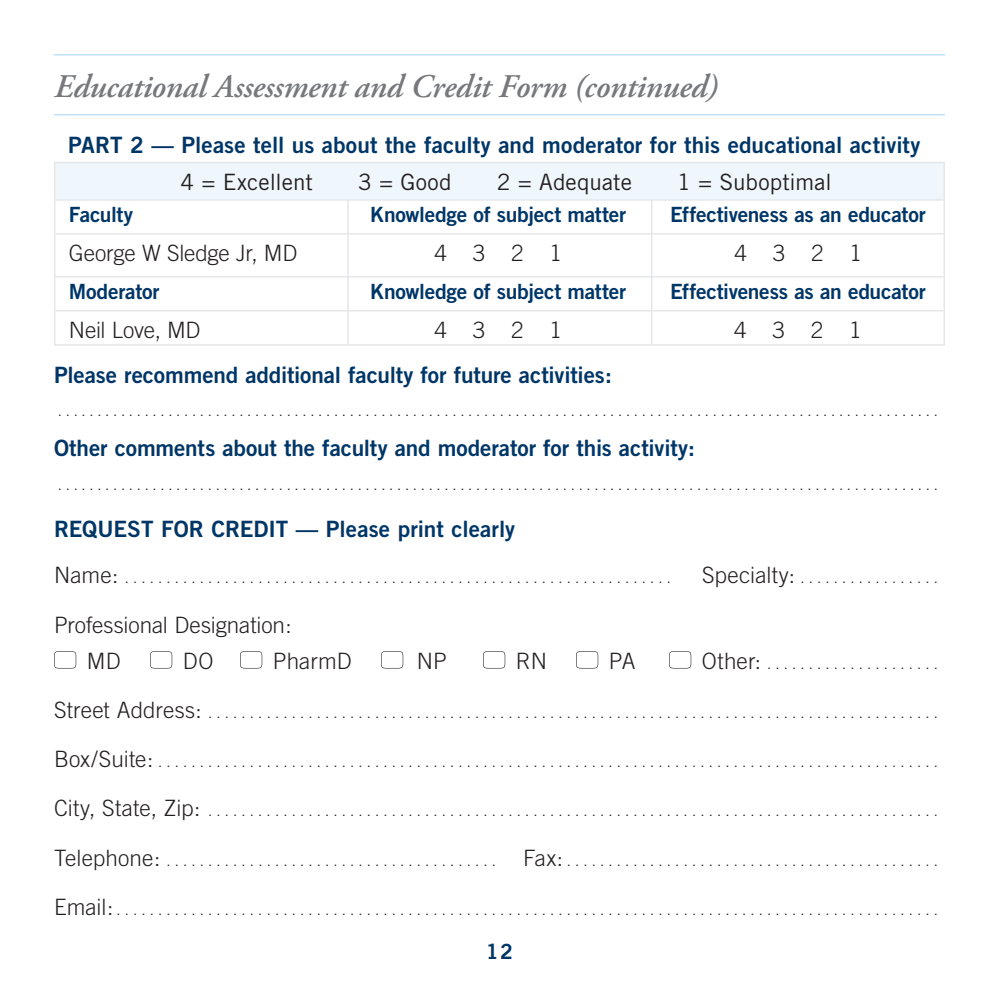
<style>
.page{position:relative;width:999px;height:999px;background:#fff}
.page>*{position:absolute;margin:0;border:0;box-sizing:border-box;transform-origin:0 0}
.t1{font:italic 600 33px "Adobe Garamond Pro";letter-spacing:-.01em;color:#76787b}
.t2{font:22.5px "Trade Gothic LT Std Bd 2";color:#003667}
.t3{font:300 22.5px/35.7px "Trade Gothic LT Std";letter-spacing:-.005em;color:#231f20}
.t4{font:22.5px "Trade Gothic LT Std";color:#231f20}
.t5{font:21px "Trade Gothic LT Std Bd 2";letter-spacing:-.015em;color:#003667}
.t6{font:300 15px "Trade Gothic LT Std";color:#231f20}
.s1{font-size:22.5px}
</style>
<div class="page">
<svg style="left:54px;top:651px;width:22px;height:18px"></svg>
<svg style="left:150px;top:651px;width:22px;height:18px"></svg>
<svg style="left:240px;top:651px;width:22px;height:18px"></svg>
<svg style="left:381px;top:651px;width:22px;height:18px"></svg>
<svg style="left:483px;top:651px;width:22px;height:18px"></svg>
<svg style="left:576px;top:651px;width:22px;height:18px"></svg>
<svg style="left:669px;top:651px;width:22px;height:18px"></svg>
<hr style="left:54px;top:114px;width:891px;height:1px;background:#c1e2f6">
<hr style="left:54px;top:54px;width:891px;height:1px;background:#c1e2f6">
<div style="left:55px;top:163px;width:889px;height:37px;background:#eff7fc"></div>
<hr style="left:54px;top:199px;width:889px;height:2px;background:#e6e7e9">
<hr style="left:55px;top:233px;width:888px;height:2px;background:#e6e7e9">
<hr style="left:54px;top:276px;width:889px;height:2px;background:#e6e7e9">
<hr style="left:55px;top:310px;width:888px;height:2px;background:#e6e7e9">
<div style="left:54px;top:162px;width:891px;height:184px;border:2px solid #e6e7e9"></div>
<hr style="left:347px;top:200px;width:2px;height:144px;background:#e6e7e9">
<hr style="left:651px;top:200px;width:1px;height:144px;background:#e6e7e9">
<h1 class="t1" style="left:54px;top:67px;width:665px">Educational Assessment and Credit Form (continued)</h1>
<h2 class="t2" style="left:68px;top:131px;width:854px">PART 2 — Please tell us about the faculty and moderator for this educational activity</h2>
<h2 class="t4" style="left:181px;top:169px;width:134px">4 = Excellent</h2>
<h2 class="t4" style="left:358px;top:169px;width:95px">3 = Good</h2>
<h2 class="t4" style="left:497px;top:169px;width:137px">2 = Adequate</h2>
<h2 class="t4" style="left:677px;top:169px;width:156px">1 = Suboptimal</h2>
<h3 class="t5" style="left:69px;top:202px;width:66px">Faculty</h3>
<h3 class="t5" style="left:370px;top:202px;width:257px">Knowledge of subject matter</h3>
<h3 class="t5" style="left:670px;top:202px;width:257px">Effectiveness as an educator</h3>
<h2 class="t3" style="left:69px;top:235px;width:230px">George W Sledge Jr, MD</h2>
<h2 class="t3" style="left:434px;top:235px;width:129px">4 3 2 1</h2>
<h2 class="t3" style="left:734px;top:235px;width:129px">4 3 2 1</h2>
<h3 class="t5" style="left:69px;top:279px;width:92px">Moderator</h3>
<h3 class="t5" style="left:370px;top:279px;width:257px">Knowledge of subject matter</h3>
<h3 class="t5" style="left:670px;top:279px;width:257px">Effectiveness as an educator</h3>
<h2 class="t3" style="left:69px;top:312px;width:133px">Neil Love, MD</h2>
<h2 class="t3" style="left:434px;top:312px;width:129px">4 3 2 1</h2>
<h2 class="t3" style="left:734px;top:312px;width:129px">4 3 2 1</h2>
<h2 class="t2" style="left:54px;top:361px;width:560px">Please recommend additional faculty for future activities:</h2>
<p class="t6" style="left:58px;top:402px;width:881px">. . . . . . . . . . . . . . . . . . . . . . . . . . . . . . . . . . . . . . . . . . . . . . . . . . . . . . . . . . . . . . . . . . . . . . . . . . . . . . . . . . . . . . . . . . . . . . . . . . . . . . . . . . . . . . . .</p>
<h2 class="t2" style="left:54px;top:434px;width:643px">Other comments about the faculty and moderator for this activity:</h2>
<p class="t6" style="left:58px;top:475px;width:881px">. . . . . . . . . . . . . . . . . . . . . . . . . . . . . . . . . . . . . . . . . . . . . . . . . . . . . . . . . . . . . . . . . . . . . . . . . . . . . . . . . . . . . . . . . . . . . . . . . . . . . . . . . . . . . . . .</p>
<h2 class="t2" style="left:54px;top:515px;width:463px">REQUEST FOR CREDIT — Please print clearly</h2>
<p class="t6" style="left:54px;top:569px;width:619px"><span class="s1">Name:</span> . . . . . . . . . . . . . . . . . . . . . . . . . . . . . . . . . . . . . . . . . . . . . . . . . . . . . . . . . . . . . . . . . .</p>
<p class="t6" style="left:702px;top:569px;width:238px"><span class="s1">Specialty:</span> . . . . . . . . . . . . . . . . .</p>
<h2 class="t3" style="left:87px;top:607px;width:206px;text-indent:-33px">Professional Designation:<br>MD</h2>
<h2 class="t3" style="left:183px;top:642px;width:32px">DO</h2>
<h2 class="t3" style="left:273px;top:642px;width:80px">PharmD</h2>
<h2 class="t3" style="left:417px;top:642px;width:32px">NP</h2>
<h2 class="t3" style="left:516px;top:642px;width:32px">RN</h2>
<h2 class="t3" style="left:609px;top:642px;width:28px">PA</h2>
<p class="t6" style="left:702px;top:654px;width:238px"><span class="s1">Other:</span> . . . . . . . . . . . . . . . . . . . . .</p>
<p class="t6" style="left:54px;top:704px;width:886px"><span class="s1">Street Address:</span> . . . . . . . . . . . . . . . . . . . . . . . . . . . . . . . . . . . . . . . . . . . . . . . . . . . . . . . . . . . . . . . . . . . . . . . . . . . . . . . . . . . . . . . .</p>
<p class="t6" style="left:54px;top:753px;width:886px"><span class="s1">Box/Suite:</span> . . . . . . . . . . . . . . . . . . . . . . . . . . . . . . . . . . . . . . . . . . . . . . . . . . . . . . . . . . . . . . . . . . . . . . . . . . . . . . . . . . . . . . . . . . . . . .</p>
<p class="t6" style="left:54px;top:802px;width:886px"><span class="s1">City, State, Zip:</span> . . . . . . . . . . . . . . . . . . . . . . . . . . . . . . . . . . . . . . . . . . . . . . . . . . . . . . . . . . . . . . . . . . . . . . . . . . . . . . . . . . . . . . . .</p>
<p class="t6" style="left:54px;top:852px;width:886px"><span class="s1">Telephone:</span> . . . . . . . . . . . . . . . . . . . . . . . . . . . . . . . . . . . . . . . . <span class="s1">Fax:</span> . . . . . . . . . . . . . . . . . . . . . . . . . . . . . . . . . . . . . . . . . . . . .</p>
<p class="t6" style="left:54px;top:901px;width:886px"><span class="s1">Email:</span> . . . . . . . . . . . . . . . . . . . . . . . . . . . . . . . . . . . . . . . . . . . . . . . . . . . . . . . . . . . . . . . . . . . . . . . . . . . . . . . . . . . . . . . . . . . . . . . . . . .</p>
<h3 class="t5" style="left:486px;top:939px;width:29px">12</h3>
</div>
